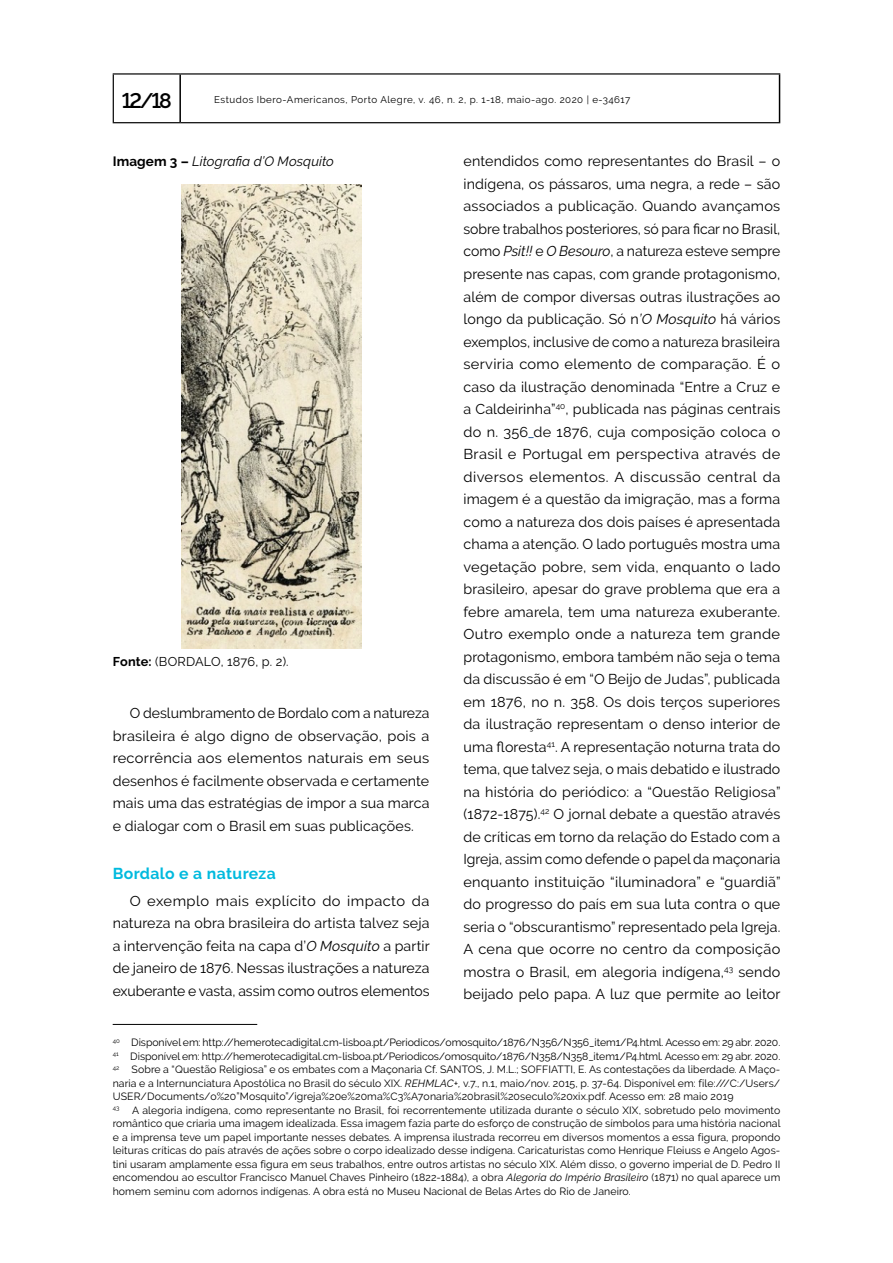
<style>
.page{position:relative;width:893px;height:1263px;background:#fff}
.page>*{position:absolute;margin:0;border:0;box-sizing:border-box;transform-origin:0 0}
.t1{font:600 21px "Raleway";color:#000}
.t2{font:700 15.75px "Raleway";letter-spacing:.025em;color:#00bade}
.t3{font:14.25px/22.5px "Raleway";letter-spacing:.01em;color:#000;text-align:justify}
.t4{font:italic 13.5px "Raleway";letter-spacing:.005em;color:#000}
.t5{font:12.75px "Raleway";letter-spacing:.015em;color:#000}
.t6{font:10.5px/13.5px "Raleway";letter-spacing:.01em;color:#000}
.t7{font:9.75px "Raleway";letter-spacing:.05em;color:#000}
.s1{font-weight:700;font-style:normal}
.s2{font-weight:700}
.s3{font-style:italic}
</style>
<div class="page">
<hr style="left:179px;top:75px;width:2px;height:47px;background:#000">
<hr style="left:779px;top:75px;width:1px;height:47px;background:#000">
<hr style="left:113px;top:73px;width:67px;height:2px;background:#000">
<hr style="left:113px;top:75px;width:1px;height:47px;background:#000">
<hr style="left:180px;top:73px;width:600px;height:2px;background:#000">
<hr style="left:113px;top:122px;width:67px;height:1px;background:#000">
<hr style="left:180px;top:122px;width:600px;height:1px;background:#000">
<img style="left:181px;top:184px;width:180px;height:464px">
<hr style="left:113px;top:1024px;width:144px;height:1px;background:#000">
<h1 class="t1" style="left:122px;top:89px;width:51px">12/18</h1>
<p class="t7" style="left:214px;top:94px;width:418px">Estudos Ibero-Americanos, Porto Alegre, v. 46, n. 2, p. 1-18, maio-ago. 2020 | e-34617</p>
<p class="t4" style="left:113px;top:153px;width:223px"><span class="s1">Imagem 3 –</span> Litografia d’O Mosquito</p>
<p class="t5" style="left:113px;top:654px;width:177px"><span class="s2">Fonte:</span> (BORDALO, 1876, p. 2).</p>
<p class="t3" style="left:113px;top:702px;width:318px;text-indent:17px">O deslumbramento de Bordalo com a natureza brasileira é algo digno de observação, pois a recorrência aos elementos naturais em seus desenhos é facilmente observada e certamente mais uma das estratégias de impor a sua marca e dialogar com o Brasil em suas publicações.</p>
<p class="t2" style="left:113px;top:864px;width:165px">Bordalo e a natureza</p>
<p class="t3" style="left:113px;top:889px;width:319px;text-indent:17px">O exemplo mais explícito do impacto da natureza na obra brasileira do artista talvez seja a intervenção feita na capa d’<span class="s3">O Mosquito</span> a partir de janeiro de 1876. Nessas ilustrações a natureza exuberante e vasta, assim como outros elementos</p>
<p class="t3" style="left:463px;top:150px;width:319px">entendidos como representantes do Brasil – o indígena, os pássaros, uma negra, a rede – são associados a publicação. Quando avançamos sobre trabalhos posteriores, só para ficar no Brasil, como <span class="s3">Psit!!</span> e <span class="s3">O Besouro</span>, a natureza esteve sempre presente nas capas, com grande protagonismo, além de compor diversas outras ilustrações ao longo da publicação. Só n<span class="s3">’O Mosquito</span> há vários exemplos, inclusive de como a natureza brasileira serviria como elemento de comparação. É o caso da ilustração denominada “Entre a Cruz e a Caldeirinha”<sup>40</sup>, publicada nas páginas centrais do n. 356 de 1876, cuja composição coloca o Brasil e Portugal em perspectiva através de diversos elementos. A discussão central da imagem é a questão da imigração, mas a forma como a natureza dos dois países é apresentada chama a atenção. O lado português mostra uma vegetação pobre, sem vida, enquanto o lado brasileiro, apesar do grave problema que era a febre amarela, tem uma natureza exuberante.<br>Outro exemplo onde a natureza tem grande protagonismo, embora também não seja o tema da discussão é em “O Beijo de Judas”, publicada em 1876, no n. 358. Os dois terços superiores da ilustração representam o denso interior de uma floresta<sup>41</sup>. A representação noturna trata do tema, que talvez seja, o mais debatido e ilustrado na história do periódico: a “Questão Religiosa” (1872-1875).<sup>42</sup> O jornal debate a questão através de críticas em torno da relação do Estado com a Igreja, assim como defende o papel da maçonaria enquanto instituição “iluminadora” e “guardiã” do progresso do país em sua luta contra o que seria o “obscurantismo” representado pela Igreja.<br>A cena que ocorre no centro da composição mostra o Brasil, em alegoria indígena,<sup>43</sup> sendo beijado pelo papa. A luz que permite ao leitor</p>
<p class="t6" style="left:113px;top:1036px;width:669px"><sup>40</sup> Disponível em: http://hemerotecadigital.cm-lisboa.pt/Periodicos/omosquito/1876/N356/N356_item1/P4.html. Acesso em: 29 abr. 2020.<br><sup>41</sup> Disponível em: http://hemerotecadigital.cm-lisboa.pt/Periodicos/omosquito/1876/N358/N358_item1/P4.html. Acesso em: 29 abr. 2020.<br><sup>42</sup> Sobre a “Questão Religiosa” e os embates com a Maçonaria Cf. SANTOS, J. M.L.; SOFFIATTI, E. As contestações da liberdade. A Maço&shy;naria e a Internunciatura Apostólica no Brasil do século XIX. <span class="s3">REHMLAC+,</span> v.7., n.1, maio/nov. 2015, p. 37-64. Disponível em: file:///C:/Users/ USER/Documents/o%20”Mosquito”/igreja%20e%20ma%C3%A7onaria%20brasil%20seculo%20xix.pdf. Acesso em: 28 maio 2019<br><sup>43</sup> A alegoria indígena, como representante no Brasil, foi recorrentemente utilizada durante o século XIX, sobretudo pelo movimento romântico que criaria uma imagem idealizada. Essa imagem fazia parte do esforço de construção de símbolos para uma história nacional e a imprensa teve um papel importante nesses debates. A imprensa ilustrada recorreu em diversos momentos a essa figura, propondo leituras críticas do país através de ações sobre o corpo idealizado desse indígena. Caricaturistas como Henrique Fleiuss e Angelo Agos&shy;tini usaram amplamente essa figura em seus trabalhos, entre outros artistas no século XIX. Além disso, o governo imperial de D. Pedro II encomendou ao escultor Francisco Manuel Chaves Pinheiro (1822-1884), a obra <span class="s3">Alegoria do Império Brasileiro</span> (1871) no qual aparece um homem seminu com adornos indígenas. A obra está no Museu Nacional de Belas Artes do Rio de Janeiro.</p>
</div>
